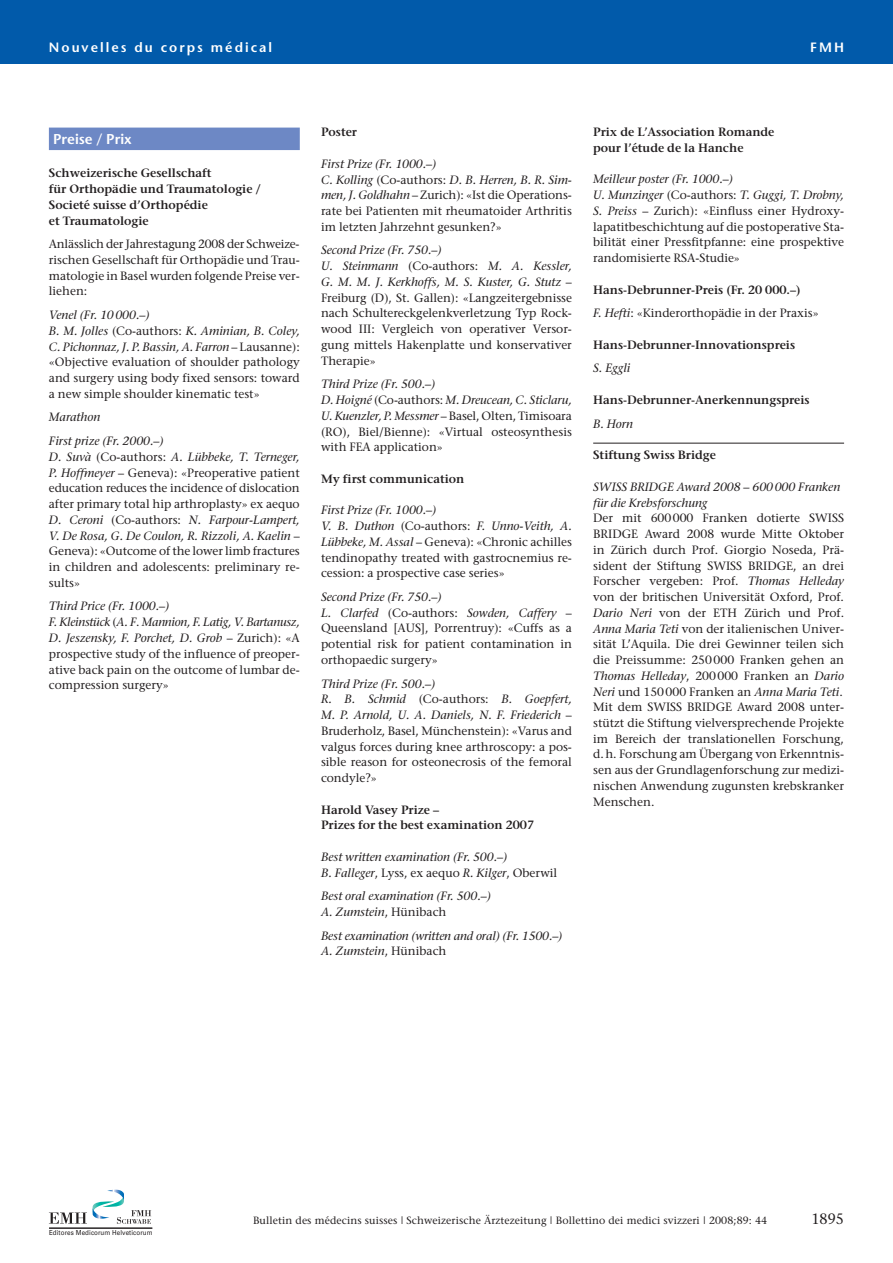
<style>
.page{position:relative;width:893px;height:1263px;background:#fff}
.page>*{position:absolute;margin:0;border:0;box-sizing:border-box;transform-origin:0 0}
.t1{font:15px "Stone Serif";color:#231f20;scale:.95 1}
.t2{font:600 14.25px "Stone Sans";color:#fff}
.t3{font:600 13.5px "Stone Sans";letter-spacing:.15em;color:#fff}
.t4{font:12px/15.8px "Stone Serif";color:#231f20}
.t5{font:600 12px/15.8px "Stone Serif";color:#231f20}
.t6{font:italic 12px/15.8px "Stone Serif";color:#231f20}
.t7{font:10.5px "Stone Serif";letter-spacing:.01em;color:#231f20}
.t8{font:6.9px "Univers";letter-spacing:.015em;color:#231f20;scale:.9 1}
.s1{font-style:italic}
.s2{font-style:normal}
.s3{font-weight:400;font-style:italic}
.s4{font-weight:400}
</style>
<div class="page">
<div style="left:0;top:0;width:893px;height:64px;background:#015aaa"></div>
<svg style="left:49px;top:1189px;width:102px;height:35px"></svg>
<hr style="left:49px;top:1228px;width:103px;height:1px;background:#231f20">
<div style="left:49px;top:128px;width:251px;height:22px;background:#6d88c5"></div>
<hr style="left:593px;top:443px;width:251px;height:1px;background:#231f20">
<p class="t3" style="left:49px;top:42px;width:225px">Nouvelles du corps médical</p>
<p class="t3" style="left:810px;top:42px;width:35px">FMH</p>
<p class="t2" style="left:53px;top:133px;width:80px">Preise / Prix</p>
<p class="t5" style="left:49px;top:167px;width:214px">Schweizerische Gesellschaft<br>für Orthopädie und Traumatologie /<br>Societé suisse d’Orthopédie<br>et Traumatologie</p>
<p class="t4" style="left:49px;top:237px;width:252px;text-align:justify">Anlässlich der Jahrestagung 2008 der Schweize - rischen Gesellschaft für Orthopädie und Trau&shy;matologie in Basel wurden folgende Preise ver&shy;liehen:</p>
<p class="t4" style="left:49px;top:308px;width:252px"><span class="s1">Venel (Fr. 10000.–)<br>B. M. Jolles</span> (Co-authors: <span class="s1">K. Aminian, B. Coley, C. Pichonnaz, J. P. Bassin, A. Farron</span> – Lausanne): «Objective evaluation of shoulder pathology and surgery using body fixed sensors: toward a new simple shoulder kinematic test»</p>
<p class="t6" style="left:49px;top:406px;width:116px;line-height:23.7px">Marathon<br>First prize (Fr. 2000.–)</p>
<p class="t4" style="left:49px;top:450px;width:252px;text-align:justify"><span class="s1">D. Suvà</span> (Co-authors: <span class="s1">A. Lübbeke, T. Terneger, P. Hoffmeyer</span> – Geneva): «Preoperative patient education reduces the incidence of dislocation after primary total hip arthroplasty» ex aequo <span class="s1">D. Ceroni</span> (Co-authors: <span class="s1">N. Farpour-Lampert, V. De Rosa, G. De Coulon, R. Rizzoli, A. Kaelin</span> – Geneva): «Outcome of the lower limb fractures in children and adolescents: preliminary re&shy;sults»</p>
<p class="t4" style="left:49px;top:600px;width:252px"><span class="s1">Third Price (Fr. 1000.–)<br>F. Kleinstück</span> (<span class="s1">A. F</span>. <span class="s1">Mannion, F. Latig, V. Bartanusz, D. Jeszensky, F. Porchet, D. Grob</span> – Zurich): «A prospective study of the influence of preoper&shy;ative back pain on the outcome of lumbar de&shy;compression surgery»</p>
<p class="t5" style="left:321px;top:126px;width:37px">Poster</p>
<p class="t4" style="left:321px;top:157px;width:252px"><span class="s1">First Prize (Fr. 1000.–)<br>C. Kolling</span> (Co-authors: <span class="s1">D. B. Herren, B. R. Sim&shy;men, J. Goldhahn</span> – Zurich): «Ist die Operations - rate bei Patienten mit rheumatoider Arthritis im letzten Jahrzehnt gesunken?»</p>
<p class="t4" style="left:321px;top:244px;width:252px"><span class="s1">Second Prize (Fr. 750.–)<br>U. Steinmann</span> (Co-authors: <span class="s1">M. A. Kessler, G. M. M. J. Kerkhoffs, M. S. Kuster, G. Stutz</span> – Freiburg (D), St. Gallen): «Langzeitergebnisse nach Schulter eckgelenkverletzung Typ Rock&shy;wood III: Vergleich von operativer Versor&shy;gung mittels Haken platte und konservativer Therapie»</p>
<p class="t4" style="left:321px;top:378px;width:252px"><span class="s1">Third Prize (Fr. 500.–)<br>D. Hoigné</span> (Co-authors: <span class="s1">M. Dreucean, C. Sticlaru, U. Kuenzler, P. Messmer</span> – Basel, Olten, Timisoara (RO), Biel/Bienne): «Virtual osteosynthesis with FEA application»</p>
<p class="t5" style="left:321px;top:472px;width:145px">My first communication</p>
<p class="t4" style="left:321px;top:503px;width:252px"><span class="s1">First Prize (Fr. 1000.–)<br>V. B. Duthon</span> (Co-authors: <span class="s1">F. Unno-Veith, A.<br>Lübbeke, M. Assal</span> – Geneva): «Chronic achilles tendinopathy treated with gastrocnemius re&shy;ces sion: a prospective case series»</p>
<p class="t4" style="left:321px;top:590px;width:252px"><span class="s1">Second Prize (Fr. 750.–)<br>L. Clarfed</span> (Co-authors: <span class="s1">Sowden, Caffery</span> – Queens land [AUS], Porrentruy): «Cuffs as a potential risk for patient contamination in orthopaedic surgery»</p>
<p class="t4" style="left:321px;top:677px;width:252px"><span class="s1">Third Prize (Fr. 500.–)<br>R. B. Schmid</span> (Co-authors: <span class="s1">B. Goepfert, M. P. Arnold, U. A. Daniels, N. F. Friederich</span> – Bruderholz, Basel, Münchenstein): «Varus and valgus forces during knee arthroscopy: a pos&shy;sible reason for osteonecrosis of the femoral condyle?»</p>
<p class="t5" style="left:321px;top:803px;width:215px">Harold Vasey Prize –<br>Prizes for the best examination 2007</p>
<p class="t6" style="left:321px;top:850px;width:238px">Best written examination (Fr. 500. –)<br>B. Falleger<span class="s2">, Lyss, ex aequo</span> R. Kilger<span class="s2">, Oberwil</span></p>
<p class="t6" style="left:321px;top:889px;width:171px">Best oral examination (Fr. 500.–)<br>A. Zumstein<span class="s2">, Hünibach</span></p>
<p class="t6" style="left:321px;top:928px;width:243px">Best examination (written and oral) (Fr. 1500.–)<br>A. Zumstein<span class="s2">, Hünibach</span></p>
<p class="t5" style="left:593px;top:125px;width:183px">Prix de L’Association Romande pour l’étude de la Hanche</p>
<p class="t4" style="left:593px;top:173px;width:252px"><span class="s1">Meilleur poster (Fr. 1000.–)<br>U. Munzinger</span> (Co-authors: <span class="s1">T. Guggi, T. Drobny, S. Preiss</span> – Zurich): «Einfluss einer Hydroxy - lapatitbeschichtung auf die postoperative Sta&shy;bi lität einer Pressfitpfanne: eine prospektive randomisierte RSA-Studie»</p>
<p class="t5" style="left:593px;top:279px;width:227px;line-height:23.7px">Hans-Debrunner-Preis (Fr. 20 000.–)<br><span class="s3">F. Hefti</span><span class="s4">: «Kinderorthopädie in der Praxis»</span></p>
<p class="t5" style="left:593px;top:338px;width:203px">Hans-Debrunner-Innovationspreis</p>
<p class="t6" style="left:593px;top:361px;width:39px">S. Eggli</p>
<p class="t5" style="left:593px;top:393px;width:218px">Hans-Debrunner-Anerkennungspreis</p>
<p class="t6" style="left:593px;top:417px;width:41px">B. Horn</p>
<p class="t5" style="left:593px;top:448px;width:124px">Stiftung Swiss Bridge</p>
<p class="t6" style="left:593px;top:480px;width:249px">SWISS BRIDGE Award 2008 – 600000 Franken für die Krebsforschung</p>
<p class="t4" style="left:593px;top:511px;width:252px;text-align:justify">Der mit 600000 Franken dotierte SWISS BRIDGE Award 2008 wurde Mitte Oktober in Zürich durch Prof. Giorgio Noseda, Prä - sident der Stiftung SWISS BRIDGE, an drei Forscher vergeben: Prof. <span class="s1">Thomas Helleday </span>von der britischen Universität Oxford, Prof.<br><span class="s1">Dario Neri</span> von der ETH Zürich und Prof.<br><span class="s1">Anna Maria Teti</span> von der italienischen Univer&shy;sität L’Aquila. Die drei Gewinner teilen sich die Preissumme: 250000 Franken gehen an <span class="s1">Thomas Helleday</span>, 200000 Franken an <span class="s1">Dario Neri</span> und 150000 Franken an <span class="s1">Anna Maria Teti</span>.<br>Mit dem SWISS BRIDGE Award 2008 unter&shy;stützt die Stiftung vielversprechende Projekte im Bereich der translationellen Forschung, d.h. Forschung am Übergang von Erkenntnis&shy;sen aus der Grundlagenforschung zur medizi&shy;nischen Anwendung zugunsten krebskranker Menschen.</p>
<p class="t8" style="left:49px;top:1229px;width:117px">Editores Medicorum Helveticorum</p>
<p class="t7" style="left:253px;top:1216px;width:516px">Bulletin des médecins suisses | Schweizerische Ärztezeitung | Bollettino dei medici svizzeri | 2008;89: 44</p>
<p class="t1" style="left:811px;top:1213px;width:36px">1895</p>
</div>
